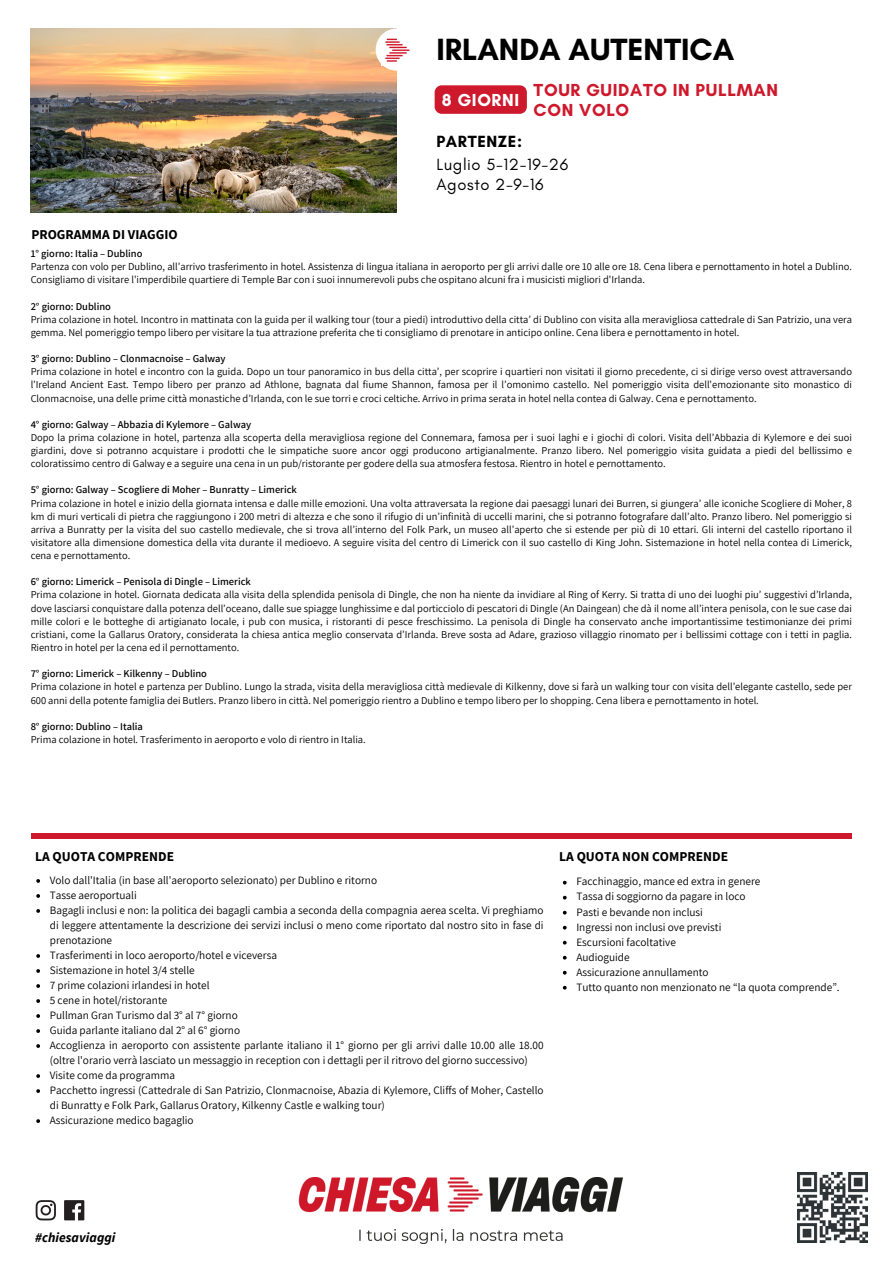
<style>
.page{position:relative;width:894px;height:1264px;background:#fff}
.page>*{position:absolute;margin:0;border:0;box-sizing:border-box;transform-origin:0 0}
.t1{font:700 31.2px "Glacial Indifference";color:#000}
.t2{font:700 17.7px/20.2px "Glacial Indifference";letter-spacing:.035em;color:#ce192c}
.t3{font:700 17.7px "Glacial Indifference";letter-spacing:.035em;color:#fff}
.t4{font:16.5px/19.2px "Glacial Indifference";letter-spacing:.035em;color:#000}
.t5{font:700 16.5px "Glacial Indifference";letter-spacing:.035em;color:#000}
.t6{font:700 13.5px "Source Sans Pro";color:#000}
.t7{font:italic 700 13.5px "Source Sans Pro";letter-spacing:.005em;color:#000}
.t8{font:11.25px/15px "Assistant";color:#000}
.t9{font:10.5px/13.2px "Assistant";color:#000;text-align:justify}
.t10{font:600 10.5px "Assistant";color:#000}
</style>
<div class="page">
<div style="left:31px;top:833px;width:820px;height:5px;background:#ce192c"></div>
<img style="left:31px;top:29px;width:365px;height:183px">
<img style="left:298px;top:1177px;width:324px;height:65px">
<img style="left:797px;top:1172px;width:70px;height:70px">
<img style="left:35px;top:1200px;width:50px;height:21px">
<div style="left:375px;top:29px;width:42px;height:42px;background:#fff;border-radius:50%"></div>
<img style="left:385px;top:38px;width:25px;height:24px">
<svg style="left:36px;top:879px;width:4px;height:3px"></svg>
<svg style="left:36px;top:894px;width:4px;height:3px"></svg>
<svg style="left:36px;top:909px;width:4px;height:3px"></svg>
<svg style="left:36px;top:954px;width:4px;height:3px"></svg>
<svg style="left:36px;top:969px;width:4px;height:3px"></svg>
<svg style="left:36px;top:984px;width:4px;height:3px"></svg>
<svg style="left:36px;top:999px;width:4px;height:3px"></svg>
<svg style="left:36px;top:1014px;width:4px;height:3px"></svg>
<svg style="left:36px;top:1029px;width:4px;height:3px"></svg>
<svg style="left:36px;top:1044px;width:4px;height:3px"></svg>
<svg style="left:36px;top:1074px;width:4px;height:3px"></svg>
<svg style="left:36px;top:1089px;width:4px;height:3px"></svg>
<svg style="left:36px;top:1119px;width:4px;height:3px"></svg>
<svg style="left:562px;top:880px;width:4px;height:4px"></svg>
<svg style="left:562px;top:895px;width:4px;height:4px"></svg>
<svg style="left:562px;top:910px;width:4px;height:4px"></svg>
<svg style="left:562px;top:925px;width:4px;height:4px"></svg>
<svg style="left:562px;top:940px;width:4px;height:4px"></svg>
<svg style="left:562px;top:955px;width:4px;height:4px"></svg>
<svg style="left:562px;top:970px;width:4px;height:4px"></svg>
<svg style="left:434px;top:85px;width:92px;height:29px;background:#cf2133"></svg>
<p class="t1" style="left:436px;top:31px;width:299px">IRLANDA AUTENTICA</p>
<p class="t3" style="left:441px;top:89px;width:79px">8 GIORNI</p>
<p class="t5" style="left:436px;top:132px;width:87px">PARTENZE:</p>
<p class="t2" style="left:533px;top:79px;width:246px">TOUR GUIDATO IN PULLMAN<br>CON VOLO</p>
<h5 class="t6" style="left:31px;top:226px;width:148px">PROGRAMMA DI VIAGGIO</h5>
<p class="t4" style="left:436px;top:155px;width:133px">Luglio 5-12-19-26<br>Agosto 2-9-16</p>
<h2 class="t10" style="left:31px;top:246px;width:113px">1° giorno: Italia – Dublino</h2>
<h2 class="t9" style="left:31px;top:260px;width:822px">Partenza con volo per Dublino, all’arrivo trasferimento in hotel. Assistenza di lingua italiana in aeroporto per gli arrivi dalle ore 10 alle ore 18. Cena libera e pernottamento in hotel a Dublino.<br>Consigliamo di visitare l'imperdibile quartiere di Temple Bar con i suoi innumerevoli pubs che ospitano alcuni fra i musicisti migliori d'Irlanda.</h2>
<h4 class="t10" style="left:31px;top:299px;width:82px">2° giorno: Dublino</h4>
<p class="t9" style="left:31px;top:312px;width:822px">Prima colazione in hotel. Incontro in mattinata con la guida per il walking tour (tour a piedi) introduttivo della citta’ di Dublino con visita alla meravigliosa cattedrale di San Patrizio, una vera gemma. Nel pomeriggio tempo libero per visitare la tua attrazione preferita che ti consigliamo di prenotare in anticipo online. Cena libera e pernottamento in hotel.</p>
<p class="t10" style="left:31px;top:351px;width:196px">3° giorno: Dublino – Clonmacnoise – Galway</p>
<p class="t9" style="left:31px;top:365px;width:822px">Prima colazione in hotel e incontro con la guida. Dopo un tour panoramico in bus della citta’, per scoprire i quartieri non visitati il giorno precedente, ci si dirige verso ovest attraversando l’Ireland Ancient East. Tempo libero per pranzo ad Athlone, bagnata dal fiume Shannon, famosa per il l’omonimo castello. Nel pomeriggio visita dell'emozionante sito monastico di Clonmacnoise, una delle prime città monastiche d’Irlanda, con le sue torri e croci celtiche. Arrivo in prima serata in hotel nella contea di Galway. Cena e pernottamento.</p>
<p class="t10" style="left:31px;top:417px;width:222px">4° giorno: Galway – Abbazia di Kylemore – Galway</p>
<p class="t9" style="left:31px;top:430px;width:822px">Dopo la prima colazione in hotel, partenza alla scoperta della meravigliosa regione del Connemara, famosa per i suoi laghi e i giochi di colori. Visita dell’Abbazia di Kylemore e dei suoi giardini, dove si potranno acquistare i prodotti che le simpatiche suore ancor oggi producono artigianalmente. Pranzo libero. Nel pomeriggio visita guidata a piedi del bellissimo e coloratissimo centro di Galway e a seguire una cena in un pub/ristorante per godere della sua atmosfera festosa. Rientro in hotel e pernottamento.</p>
<p class="t10" style="left:31px;top:482px;width:268px">5° giorno: Galway – Scogliere di Moher – Bunratty – Limerick</p>
<p class="t9" style="left:31px;top:496px;width:822px">Prima colazione in hotel e inizio della giornata intensa e dalle mille emozioni. Una volta attraversata la regione dai paesaggi lunari dei Burren, si giungera’ alle iconiche Scogliere di Moher, 8 km di muri verticali di pietra che raggiungono i 200 metri di altezza e che sono il rifugio di un’infinità di uccelli marini, che si potranno fotografare dall’alto. Pranzo libero. Nel pomeriggio si arriva a Bunratty per la visita del suo castello medievale, che si trova all’interno del Folk Park, un museo all’aperto che si estende per più di 10 ettari. Gli interni del castello riportano il visitatore alla dimensione domestica della vita durante il medioevo. A seguire visita del centro di Limerick con il suo castello di King John. Sistemazione in hotel nella contea di Limerick, cena e pernottamento.</p>
<p class="t10" style="left:31px;top:574px;width:222px">6° giorno: Limerick – Penisola di Dingle – Limerick</p>
<p class="t9" style="left:31px;top:588px;width:822px">Prima colazione in hotel. Giornata dedicata alla visita della splendida penisola di Dingle, che non ha niente da invidiare al Ring of Kerry. Si tratta di uno dei luoghi piu’ suggestivi d’Irlanda, dove lasciarsi conquistare dalla potenza dell’oceano, dalle sue spiagge lunghissime e dal porticciolo di pescatori di Dingle (An Daingean) che dà il nome all’intera penisola, con le sue case dai mille colori e le botteghe di artigianato locale, i pub con musica, i ristoranti di pesce freschissimo. La penisola di Dingle ha conservato anche importantissime testimonianze dei primi cristiani, come la Gallarus Oratory, considerata la chiesa antica meglio conservata d’Irlanda. Breve sosta ad Adare, grazioso villaggio rinomato per i bellissimi cottage con i tetti in paglia.<br>Rientro in hotel per la cena ed il pernottamento.</p>
<p class="t10" style="left:31px;top:666px;width:178px">7° giorno: Limerick – Kilkenny – Dublino</p>
<p class="t9" style="left:31px;top:680px;width:822px">Prima colazione in hotel e partenza per Dublino. Lungo la strada, visita della meravigliosa città medievale di Kilkenny, dove si farà un walking tour con visita dell’elegante castello, sede per<br>600 anni della potente famiglia dei Butlers. Pranzo libero in città. Nel pomeriggio rientro a Dublino e tempo libero per lo shopping. Cena libera e pernottamento in hotel.</p>
<p class="t10" style="left:31px;top:719px;width:114px">8° giorno: Dublino – Italia</p>
<p class="t9" style="left:31px;top:732px;width:336px">Prima colazione in hotel. Trasferimento in aeroporto e volo di rientro in Italia.</p>
<p class="t6" style="left:35px;top:848px;width:140px">LA QUOTA COMPRENDE</p>
<p class="t6" style="left:559px;top:848px;width:170px">LA QUOTA NON COMPRENDE</p>
<p class="t8" style="left:50px;top:872px;width:329px">Volo dall'Italia (in base all'aeroporto selezionato) per Dublino e ritorno</p>
<p class="t8" style="left:50px;top:887px;width:88px">Tasse aeroportuali</p>
<p class="t8" style="left:50px;top:902px;width:495px;text-align:justify">Bagagli inclusi e non: la politica dei bagagli cambia a seconda della compagnia aerea scelta. Vi preghiamo di leggere attentamente la descrizione dei servizi inclusi o meno come riportato dal nostro sito in fase di prenotazione</p>
<h4 class="t8" style="left:50px;top:947px;width:229px">Trasferimenti in loco aeroporto/hotel e viceversa</h4>
<h4 class="t8" style="left:50px;top:962px;width:146px">Sistemazione in hotel 3/4 stelle</h4>
<p class="t8" style="left:50px;top:977px;width:161px">7 prime colazioni irlandesi in hotel</p>
<p class="t8" style="left:50px;top:992px;width:119px">5 cene in hotel/ristorante</p>
<p class="t8" style="left:50px;top:1007px;width:189px">Pullman Gran Turismo dal 3° al 7° giorno</p>
<p class="t8" style="left:50px;top:1022px;width:192px">Guida parlante italiano dal 2° al 6° giorno</p>
<p class="t8" style="left:50px;top:1037px;width:495px">Accoglienza in aeroporto con assistente parlante italiano il 1° giorno per gli arrivi dalle 10.00 alle 18.00 (oltre l'orario verrà lasciato un messaggio in reception con i dettagli per il ritrovo del giorno successivo)</p>
<p class="t8" style="left:50px;top:1067px;width:127px">Visite come da programma</p>
<p class="t8" style="left:50px;top:1082px;width:495px">Pacchetto ingressi (Cattedrale di San Patrizio, Clonmacnoise, Abazia di Kylemore, Cliffs of Moher, Castello di Bunratty e Folk Park, Gallarus Oratory, Kilkenny Castle e walking tour)</p>
<p class="t8" style="left:50px;top:1112px;width:145px">Assicurazione medico bagaglio</p>
<p class="t8" style="left:576px;top:873px;width:185px">Facchinaggio, mance ed extra in genere</p>
<p class="t8" style="left:576px;top:888px;width:171px">Tassa di soggiorno da pagare in loco</p>
<p class="t8" style="left:576px;top:903px;width:128px">Pasti e bevande non inclusi</p>
<p class="t8" style="left:576px;top:918px;width:146px">Ingressi non inclusi ove previsti</p>
<p class="t8" style="left:576px;top:933px;width:101px">Escursioni facoltative</p>
<p class="t8" style="left:576px;top:948px;width:55px">Audioguide</p>
<p class="t8" style="left:576px;top:963px;width:134px">Assicurazione annullamento</p>
<p class="t8" style="left:576px;top:978px;width:265px">Tutto quanto non menzionato ne “la quota comprende”.</p>
<p class="t7" style="left:35px;top:1228px;width:82px">#chiesaviaggi</p>
</div>
